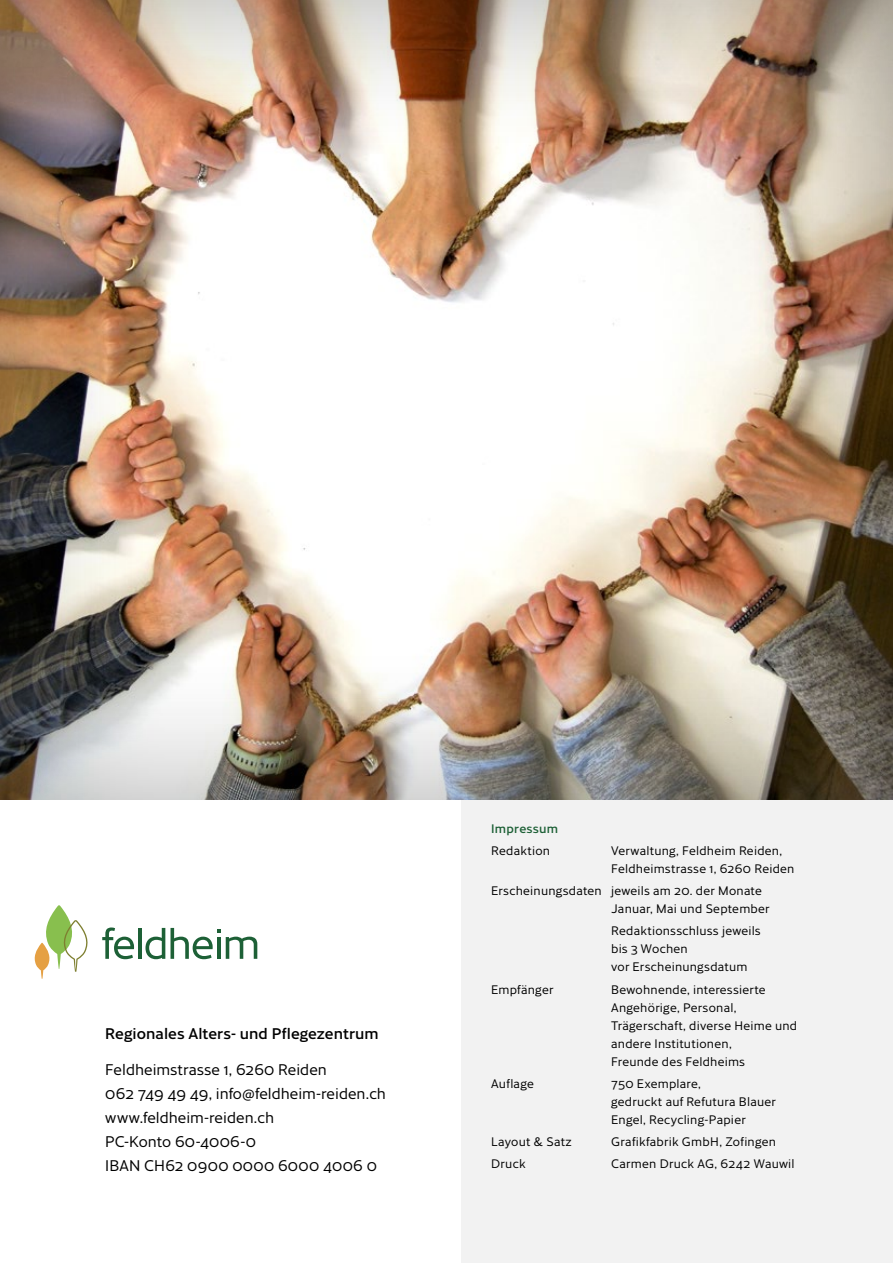
<style>
.page{position:relative;width:893px;height:1263px;background:#fff}
.page>*{position:absolute;margin:0;border:0;box-sizing:border-box;transform-origin:0 0}
.t1{font:15px/24px "Cresta";letter-spacing:.005em;color:#000}
.t2{font:500 15px "Cresta";letter-spacing:.005em;color:#000}
.t3{font:12px/18px "Cresta";letter-spacing:.02em;color:#000}
.t4{font:500 12px "Cresta";letter-spacing:.025em;color:#1d6036}
</style>
<div class="page">
<div style="left:461px;top:775px;width:432px;height:488px;background:#f2f2f2"></div>
<div style="left:0;top:0;width:893px;height:800px;background:#000;opacity:.35"></div>
<svg style="left:102px;top:927px;width:32px;height:32px"></svg>
<hr style="left:138px;top:928px;width:4px;height:31px;background:#1d6036">
<svg style="left:145px;top:928px;width:20px;height:31px"></svg>
<svg style="left:171px;top:928px;width:49px;height:31px"></svg>
<hr style="left:217px;top:937px;width:3px;height:22px;background:#1d6036">
<svg style="left:226px;top:937px;width:31px;height:22px"></svg>
<svg style="left:34px;top:905px;width:54px;height:74px"></svg>
<p class="t2" style="left:105px;top:1022px;width:275px">Regionales Alters- und Pflegezentrum</p>
<p class="t1" style="left:105px;top:1057px;width:282px">Feldheimstrasse 1, 6260 Reiden<br>062 749 49 49, info@feldheim-reiden.ch www.feldheim-reiden.ch<br>PC-Konto 60-4006-0<br>IBAN CH62 0900 0000 6000 4006 0</p>
<p class="t4" style="left:491px;top:819px;width:69px">Impressum</p>
<p class="t3" style="left:491px;top:840px;width:60px">Redaktion</p>
<p class="t3" style="left:611px;top:840px;width:185px">Verwaltung, Feldheim Reiden,<br>Feldheimstrasse 1, 6260 Reiden</p>
<p class="t3" style="left:611px;top:881px;width:160px;text-indent:-120px">Erscheinungsdaten jeweils am 20. der Monate<br>Januar, Mai und September</p>
<p class="t3" style="left:611px;top:921px;width:151px">Redaktionsschluss jeweils bis 3 Wochen<br>vor Erscheinungsdatum</p>
<p class="t3" style="left:491px;top:979px;width:64px">Empfänger</p>
<p class="t3" style="left:611px;top:979px;width:188px">Bewohnende, interessierte<br>Angehörige, Personal,<br>Trägerschaft, diverse Heime und andere Institutionen,<br>Freunde des Feldheims</p>
<p class="t3" style="left:491px;top:1073px;width:44px">Auflage</p>
<p class="t3" style="left:611px;top:1073px;width:166px">750 Exemplare,<br>gedruckt auf Refutura Blauer<br>Engel, Recycling-Papier</p>
<p class="t3" style="left:491px;top:1132px;width:82px">Layout &amp; Satz</p>
<p class="t3" style="left:611px;top:1132px;width:166px">Grafikfabrik GmbH, Zofingen</p>
<p class="t3" style="left:491px;top:1154px;width:36px">Druck</p>
<p class="t3" style="left:611px;top:1154px;width:185px">Carmen Druck AG, 6242 Wauwil</p>
</div>
